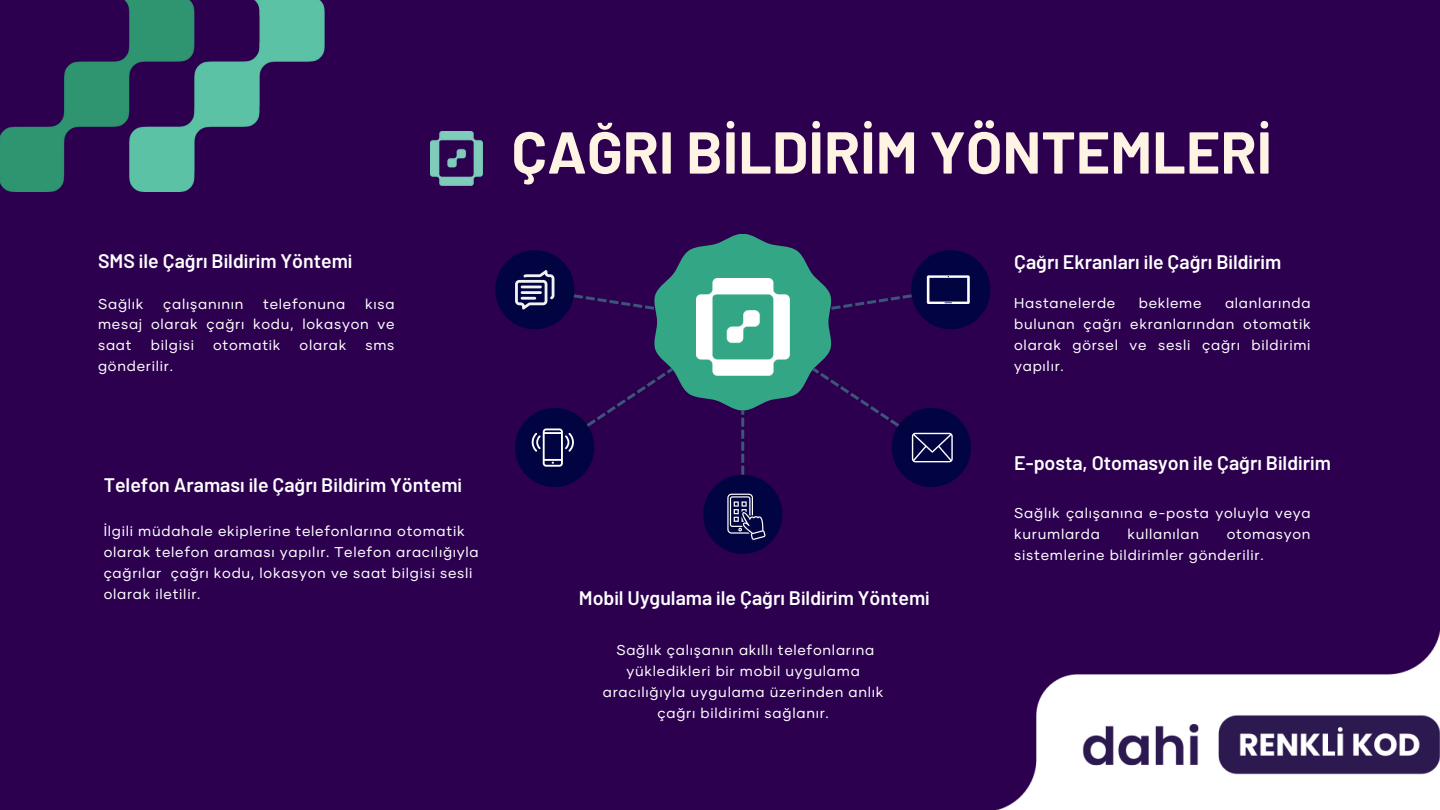
<style>
.page{position:relative;width:1440px;height:810px;background:#2c004f}
.page>*{position:absolute;margin:0;border:0;box-sizing:border-box;transform-origin:0 0}
.t1{font:700 59px "Barlow";color:#fff4e3}
.t2{font:600 19.6px "Barlow";color:#fff}
.t3{font:14.2px/20.9px "Gilmer";letter-spacing:.05em;color:#fff}
</style>
<div class="page">
<div style="left:495px;top:250px;width:79px;height:79px;background:#010440;border-radius:50%"></div>
<div style="left:911px;top:250px;width:79px;height:79px;background:#010440;border-radius:50%"></div>
<div style="left:515px;top:408px;width:79px;height:79px;background:#010440;border-radius:50%"></div>
<div style="left:703px;top:475px;width:79px;height:79px;background:#010440;border-radius:50%"></div>
<div style="left:892px;top:408px;width:79px;height:79px;background:#010440;border-radius:50%"></div>
<svg style="left:727px;top:494px;width:39px;height:46px"></svg>
<svg style="left:515px;top:234px;width:455px;height:241px"></svg>
<img style="left:431px;top:131px;width:52px;height:54px">
<img style="left:996px;top:631px;width:444px;height:179px">
<img style="left:0;top:0;width:325px;height:192px">
<p class="t2" style="left:98px;top:248px;width:254px">SMS ile Çağrı Bildirim Yöntemi</p>
<p class="t3" style="left:98px;top:293px;width:47px">Sağlık</p>
<p class="t3" style="left:163px;top:293px;width:82px">çalışanının</p>
<p class="t3" style="left:263px;top:293px;width:84px">telefonuna</p>
<p class="t3" style="left:98px;top:293px;width:298px;text-align:justify;text-indent:267px">kısa mesaj olarak çağrı kodu, lokasyon ve saat</p>
<p class="t3" style="left:151px;top:334px;width:43px">bilgisi</p>
<p class="t3" style="left:213px;top:334px;width:69px">otomatik</p>
<p class="t3" style="left:300px;top:334px;width:48px">olarak</p>
<p class="t3" style="left:365px;top:334px;width:31px">sms</p>
<p class="t3" style="left:98px;top:355px;width:76px">gönderilir.</p>
<p class="t2" style="left:104px;top:472px;width:358px">Telefon Araması ile Çağrı Bildirim Yöntemi</p>
<p class="t3" style="left:104px;top:520px;width:377px">İlgili müdahale ekiplerine telefonlarına otomatik olarak telefon araması yapılır. Telefon aracılığıyla çağrılar çağrı kodu, lokasyon ve saat bilgisi sesli olarak iletilir.</p>
<h1 class="t1" style="left:511px;top:115px;width:762px">ÇAĞRI BİLDİRİM YÖNTEMLERİ</h1>
<h2 class="t2" style="left:1014px;top:250px;width:269px">Çağrı Ekranları ile Çağrı Bildirim</h2>
<p class="t3" style="left:1014px;top:292px;width:103px">Hastanelerde</p>
<p class="t3" style="left:1139px;top:292px;width:64px">bekleme</p>
<p class="t3" style="left:1014px;top:292px;width:298px;text-align:justify;text-indent:211px">alanlarında bulunan çağrı ekranlarından otomatik olarak görsel ve sesli çağrı bildirimi yapılır.</p>
<p class="t2" style="left:579px;top:586px;width:350px">Mobil Uygulama ile Çağrı Bildirim Yöntemi</p>
<p class="t3" style="left:603px;top:639px;width:282px;text-align:center">Sağlık çalışanın akıllı telefonlarına yükledikleri bir mobil uygulama aracılığıyla uygulama üzerinden anlık çağrı bildirimi sağlanır.</p>
<p class="t2" style="left:1014px;top:450px;width:318px">E-posta, Otomasyon ile Çağrı Bildirim</p>
<p class="t3" style="left:1014px;top:502px;width:298px">Sağlık çalışanına e-posta yoluyla veya kurumlarda</p>
<p class="t3" style="left:1127px;top:523px;width:73px">kullanılan</p>
<p class="t3" style="left:1014px;top:523px;width:298px;text-indent:213px">otomasyon sistemlerine bildirimler gönderilir.</p>
</div>
